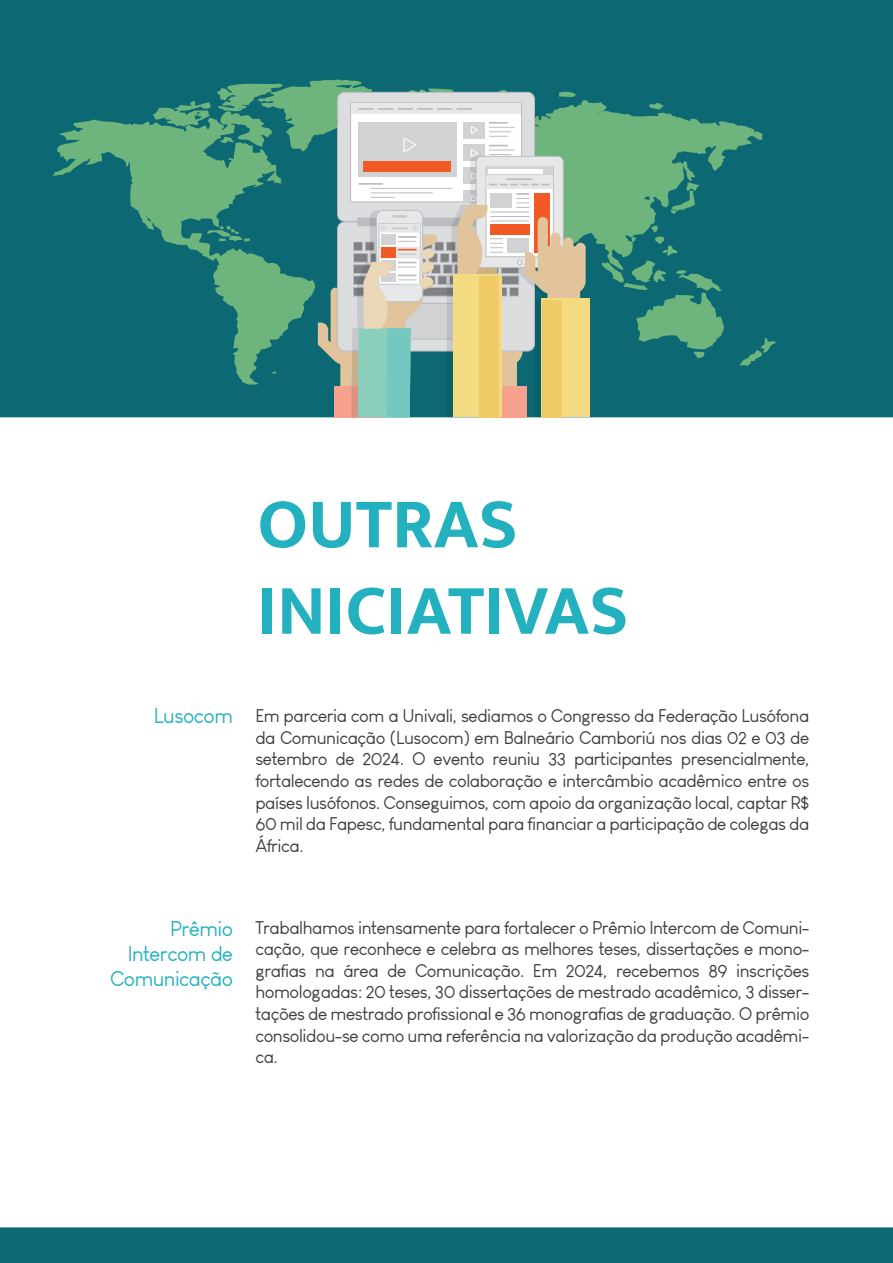
<style>
.page{position:relative;width:893px;height:1263px;background:#0c6973}
.page>*{position:absolute;margin:0;border:0;box-sizing:border-box;transform-origin:0 0}
.t1{font:700 72px/86.4px "Mukta Mahee";color:#23b1c0}
.t2{font:21px/25.2px "Louis George Cafe";letter-spacing:-.025em;color:#23b1c0;text-align:right}
.t3{font:18px/21.6px "Louis George Cafe";letter-spacing:-.025em;color:#3e3e3f;text-align:justify}
</style>
<div class="page">
<div style="left:0;top:417px;width:893px;height:810px;background:#fff"></div>
<svg style="left:586px;top:100px;width:177px;height:242px"></svg>
<svg style="left:53px;top:101px;width:154px;height:156px"></svg>
<svg style="left:648px;top:103px;width:16px;height:7px"></svg>
<svg style="left:670px;top:182px;width:30px;height:32px"></svg>
<svg style="left:739px;top:338px;width:37px;height:28px"></svg>
<svg style="left:602px;top:225px;width:122px;height:133px"></svg>
<svg style="left:207px;top:79px;width:379px;height:338px"></svg>
<div style="left:541px;top:298px;width:48px;height:119px;background:#f4da80"></div>
<div style="left:542px;top:300px;width:20px;height:117px;background:#f0cb67"></div>
<h1 class="t1" style="left:257px;top:479px;width:372px">OUTRAS<br>INICIATIVAS</h1>
<p class="t2" style="left:154px;top:703px;width:81px">Lusocom</p>
<p class="t3" style="left:255px;top:705px;width:556px">Em parceria com a Univali, sediamos o Congresso da Federação Lusófona da Comunicação (Lusocom) em Balneário Camboriú nos dias 02 e 03 de setembro de 2024. O evento reuniu 33 participantes presencialmente, fortalecendo as redes de colaboração e intercâmbio acadêmico entre os países lusófonos. Conseguimos, com apoio da organização local, captar R$ 60 mil da Fapesc, fundamental para financiar a participação de colegas da África.</p>
<p class="t2" style="left:110px;top:916px;width:125px">Prêmio<br>Intercom de<br>Comunicação</p>
<p class="t3" style="left:255px;top:916px;width:556px">Trabalhamos intensamente para fortalecer o Prêmio Intercom de Comuni&shy;cação, que reconhece e celebra as melhores teses, dissertações e mono&shy;grafias na área de Comunicação. Em 2024, recebemos 89 inscrições homologadas: 20 teses, 30 dissertações de mestrado acadêmico, 3 disser&shy;tações de mestrado profissional e 36 monografias de graduação. O prêmio consolidou-se como uma referência na valorização da produção acadêmi&shy;ca.</p>
</div>
